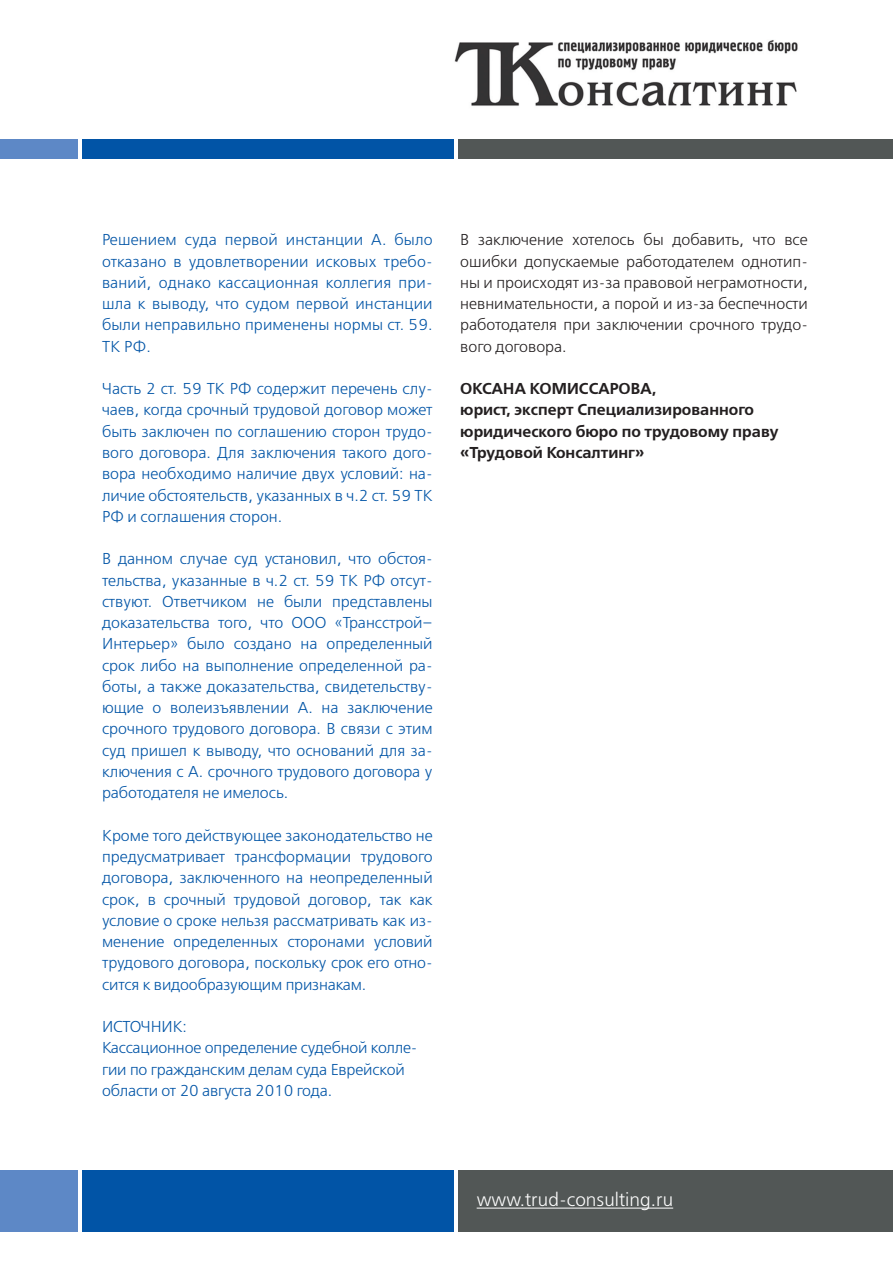
<style>
.page{position:relative;width:893px;height:1263px;background:#fff}
.page>*{position:absolute;margin:0;border:0;box-sizing:border-box;transform-origin:0 0}
.t1{font:18.75px "Free Set C";color:#fff}
.t2{font:15.75px/21.3px "Free Set C";color:#0154a6;text-align:justify}
.t3{font:15.75px/21.3px "Free Set C";color:#231f20;text-align:justify}
.t4{font:700 15.75px/21.3px "Free Set C";color:#231f20}
</style>
<div class="page">
<img style="left:454px;top:40px;width:344px;height:67px">
<div style="left:0;top:139px;width:78px;height:20px;background:#5d88c6"></div>
<div style="left:83px;top:139px;width:371px;height:20px;background:#0154a6"></div>
<div style="left:458px;top:139px;width:435px;height:20px;background:#525756"></div>
<div style="left:0;top:1170px;width:78px;height:62px;background:#5d88c6"></div>
<div style="left:83px;top:1170px;width:371px;height:62px;background:#0154a6"></div>
<div style="left:458px;top:1170px;width:435px;height:62px;background:#525756"></div>
<hr style="left:477px;top:1207px;width:196px;height:1px;background:#fff">
<p class="t2" style="left:102px;top:230px;width:332px">Решением суда первой инстанции А. было отказано в удовлетворении исковых требо&shy;ваний, однако кассационная коллегия при&shy;шла к выводу, что судом первой инстанции были неправильно применены нормы ст. 59.<br>ТК РФ.</p>
<p class="t2" style="left:102px;top:379px;width:332px;text-align:left">Часть 2 ст. 59 ТК РФ содержит перечень слу&shy;чаев, когда срочный трудовой договор может быть заключен по соглашению сторон трудо&shy;вого договора. Для заключения такого дого&shy;вора необходимо наличие двух условий: на&shy;личие обстоятельств, указанных в ч.2 ст. 59 ТК РФ и соглашения сторон.</p>
<p class="t2" style="left:102px;top:549px;width:332px">В данном случае суд установил, что обстоя&shy;тельства, указанные в ч.2 ст. 59 ТК РФ отсут&shy;ствуют. Ответчиком не были представлены доказательства того, что ООО</p>
<p class="t2" style="left:102px;top:613px;width:332px;text-indent:233px">«Трансстрой– И нтерьер» было создано на определенный срок либо на выполнение определенной ра&shy;боты, а также доказательства, свидетельству&shy;ющие о волеизъявлении А. на заключение срочного трудового договора. В связи с этим суд пришел к выводу, что оснований для за&shy;ключения с А. срочного трудового договора у работодателя не имелось.</p>
<p class="t2" style="left:102px;top:825px;width:332px">Кроме того действующее законодательство не предусматривает трансформации трудового договора, заключенного на неопределенный срок, в срочный трудовой договор, так как условие о сроке нельзя рассматривать как из&shy;менение определенных сторонами условий трудового договора, поскольку срок его отно&shy;сится к видообразующим признакам.</p>
<p class="t2" style="left:102px;top:1017px;width:317px;text-align:left">Источ ник:<br>Кассационное определение судебной колле&shy;гии по гражданским делам суда Еврейской области от 20 августа 2010 года.</p>
<p class="t3" style="left:460px;top:230px;width:349px">В заключение хотелось бы добавить, что все ошибки допускаемые работодателем однотип&shy;ны и происходят из-за правовой неграмотности, невнимательности, а порой и из-за беспечности работодателя при заключении срочного трудо&shy;вого договора.</p>
<p class="t4" style="left:460px;top:379px;width:320px">Оксана Ко миссаро ва,<br>юрист, эксперт Специализированного юридического бюро по трудовому праву «Трудовой Консалтинг»</p>
<p class="t1" style="left:477px;top:1190px;width:198px">www.trud-consulting.ru</p>
</div>
